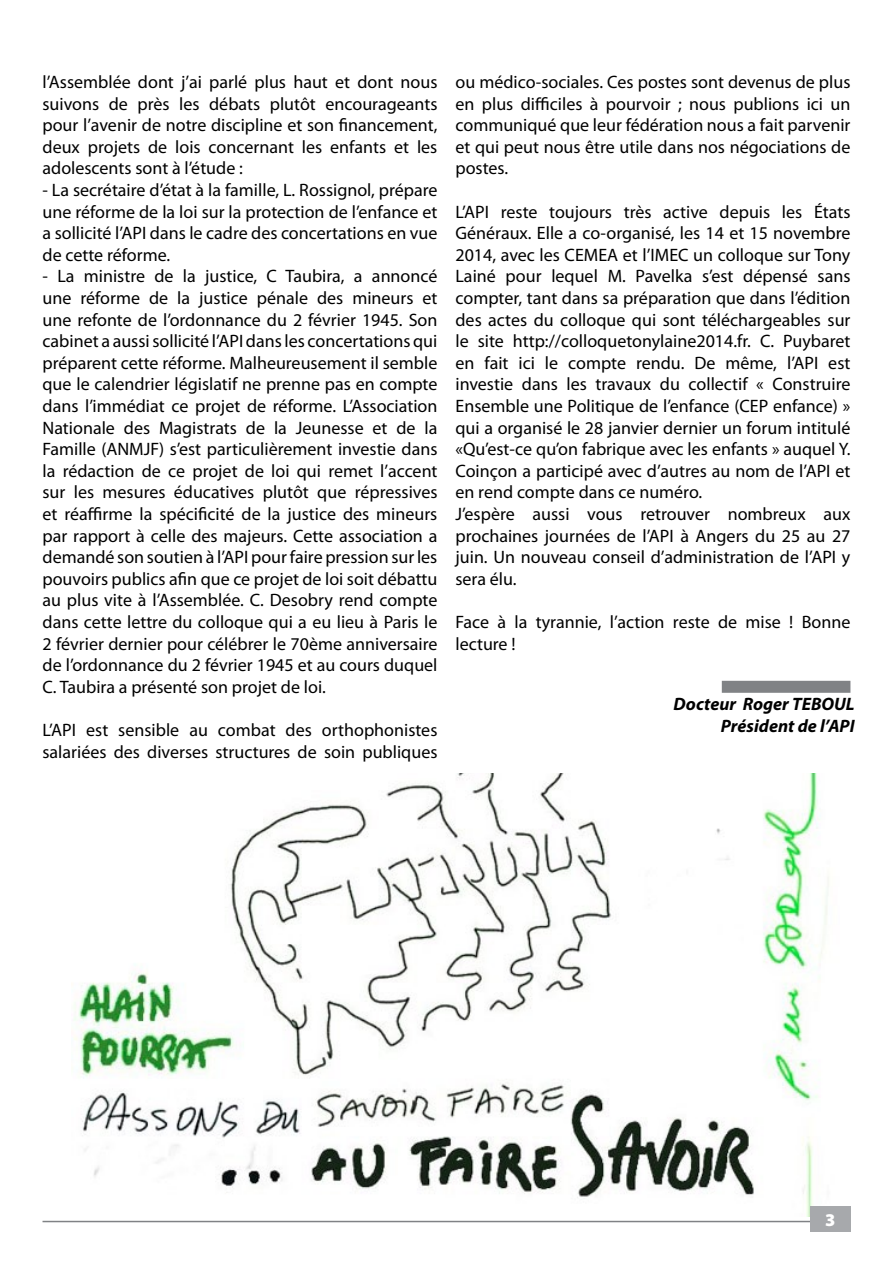
<style>
.page{position:relative;width:893px;height:1263px;background:#fff}
.page>*{position:absolute;margin:0;border:0;box-sizing:border-box;transform-origin:0 0}
.t1{font:18px/21.6px "Myriad Pro";color:#000;text-align:justify}
.t2{font:italic 700 18px/21.6px "Myriad Pro";color:#000;text-align:right}
.t3{font:900 18px "Myriad Pro";color:#fff}
</style>
<div class="page">
<hr style="left:43px;top:1221px;width:807px;height:1px;background:#808285">
<div style="left:722px;top:681px;width:128px;height:12px;background:#808285"></div>
<img style="left:74px;top:774px;width:755px;height:442px">
<div style="left:810px;top:1206px;width:40px;height:26px;background:#a7a9ac"></div>
<p class="t1" style="left:43px;top:71px;width:396px">l’Assemblée dont j’ai parlé plus haut et dont nous suivons de près les débats plutôt encourageants pour l’avenir de notre discipline et son financement, deux projets de lois concernant les enfants et les adolescents sont à l’étude :</p>
<p class="t1" style="left:43px;top:179px;width:396px">- La secrétaire d’état à la famille, L. Rossignol, prépare une réforme de la loi sur la protection de l’enfance et a sollicité l’API dans le cadre des concertations en vue de cette réforme.</p>
<p class="t1" style="left:43px;top:265px;width:396px">- La ministre de la justice, C Taubira, a annoncé une réforme de la justice pénale des mineurs et une refonte de l’ordonnance du 2 février 1945. Son cabinet a aussi sollicité l’API dans les concertations qui préparent cette réforme. Malheureusement il semble que le calendrier législatif ne prenne pas en compte dans l’immédiat ce projet de réforme. L’Association Nationale des Magistrats de la Jeunesse et de la Famille (ANMJF) s’est particulièrement investie dans la rédaction de ce projet de loi qui remet l’accent sur les mesures éducatives plutôt que répressives et réaffirme la spécificité de la justice des mineurs par rapport à celle des majeurs. Cette association a demandé son soutien à l’API pour faire pression sur les pouvoirs publics afin que ce projet de loi soit débattu au plus vite à l’Assemblée. C. Desobry rend compte dans cette lettre du colloque qui a eu lieu à Paris le 2 février dernier pour célébrer le 70ème anniversaire de l’ordonnance du 2 février 1945 et au cours duquel C. Taubira a présenté son projet de loi.</p>
<p class="t1" style="left:43px;top:719px;width:396px">L’API est sensible au combat des orthophonistes salariées des diverses structures de soin publiques</p>
<p class="t1" style="left:455px;top:71px;width:396px">ou médico-sociales. Ces postes sont devenus de plus en plus difficiles à pourvoir ; nous publions ici un communiqué que leur fédération nous a fait parvenir et qui peut nous être utile dans nos négociations de postes.</p>
<p class="t1" style="left:455px;top:200px;width:396px;text-align:left">L’API reste toujours très active depuis les États Généraux. Elle a co-organisé, les 14 et 15 novembre 2014, avec les CEMEA et l’IMEC un colloque sur Tony Lainé pour lequel M. Pavelka s’est dépensé sans compter, tant dans sa préparation que dans l’édition des actes du colloque qui sont téléchargeables sur le site http://colloquetonylaine2014.fr. C. Puybaret en fait ici le compte rendu. De même, l’API est investie dans les travaux du collectif « Construire Ensemble une Politique de l’enfance (CEP enfance) » qui a organisé le 28 janvier dernier un forum intitulé «Qu’est-ce qu’on fabrique avec les enfants » auquel Y.<br>Coinçon a participé avec d’autres au nom de l’API et en rend compte dans ce numéro.<br>J’espère aussi vous retrouver nombreux aux prochaines journées de l’API à Angers du 25 au 27 juin. Un nouveau conseil d’administration de l’API y sera élu.</p>
<p class="t1" style="left:455px;top:611px;width:396px">Face à la tyrannie, l’action reste de mise ! Bonne lecture !</p>
<p class="t2" style="left:673px;top:692px;width:183px">Docteur Roger TEBOUL<br>Président de l’API</p>
<p class="t3" style="left:825px;top:1210px;width:12px">3</p>
</div>
